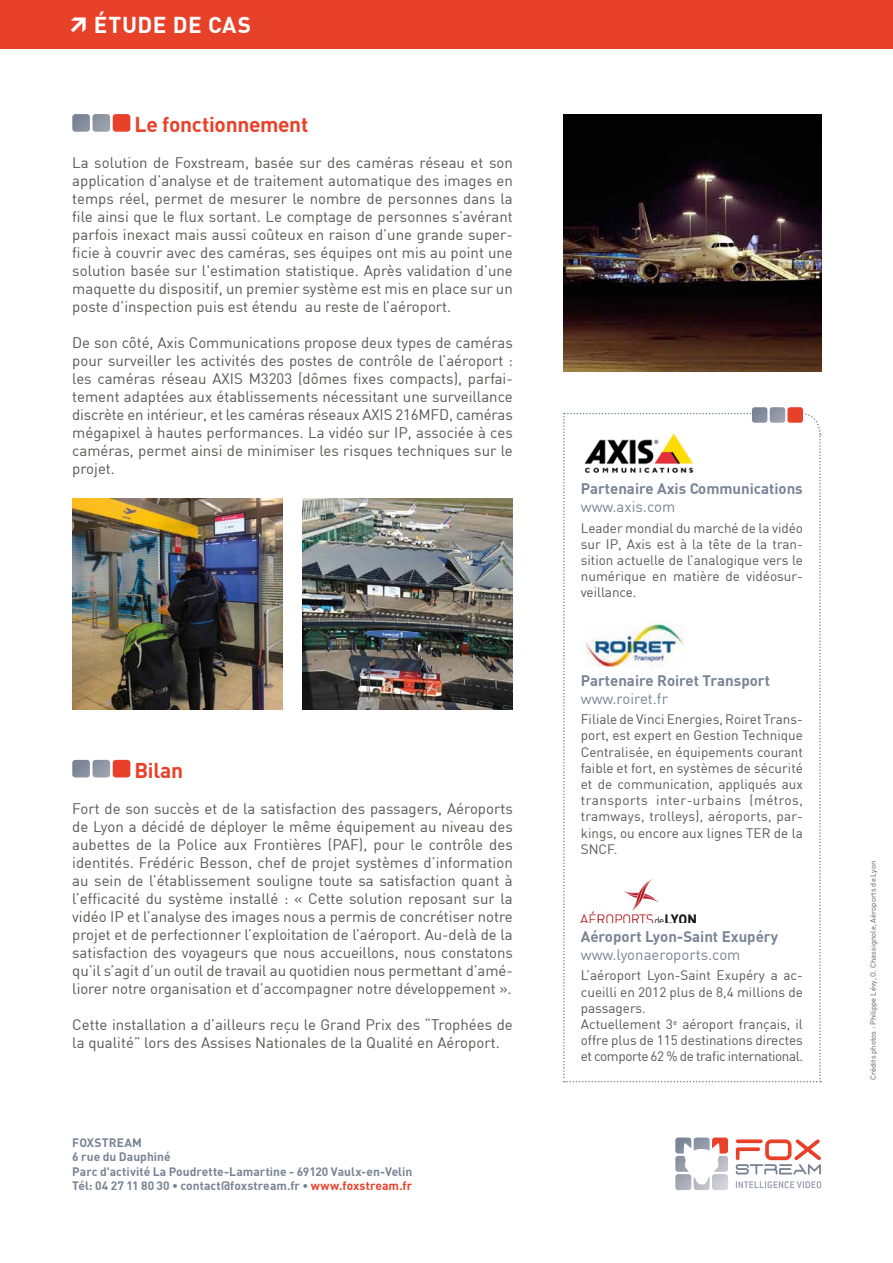
<style>
.page{position:relative;width:893px;height:1263px;background:#fff}
.page>*{position:absolute;margin:0;border:0;box-sizing:border-box;transform-origin:0 0}
.t1{font:700 22.5px "DIN";letter-spacing:.03em;color:#fff}
.t2{font:700 21px "DIN";letter-spacing:-.015em;color:#e8412a}
.t3{font:15px/18px "DIN";color:#575756;text-align:justify}
.t4{font:700 15px "DIN";color:#788494}
.t5{font:15px "DIN";color:#788494}
.t6{font:13.5px/16.2px "DIN";color:#575756;text-align:justify}
.t7{font:700 12px/14.4px "DIN";letter-spacing:.005em;color:#788494}
.t8{font:7.5px "DIN";letter-spacing:.015em;color:#575756}
.s1{color:#e8412a}
</style>
<div class="page">
<svg style="left:675px;top:1137px;width:53px;height:53px"></svg>
<svg style="left:736px;top:1181px;width:85px;height:7px"></svg>
<svg style="left:736px;top:1139px;width:85px;height:35px"></svg>
<svg style="left:72px;top:114px;width:38px;height:18px"></svg>
<div style="left:113px;top:114px;width:17px;height:18px;background:#e8412a;border-radius:3px"></div>
<svg style="left:72px;top:760px;width:38px;height:17px"></svg>
<div style="left:113px;top:760px;width:17px;height:17px;background:#e8412a;border-radius:3px"></div>
<div style="left:0;top:0;width:893px;height:48px;background:#e8412a"></div>
<svg style="left:563px;top:407px;width:258px;height:675px"></svg>
<div style="left:787px;top:407px;width:16px;height:16px;background:#e8412a;border-radius:3px"></div>
<img style="left:581px;top:431px;width:114px;height:44px">
<img style="left:581px;top:620px;width:105px;height:49px">
<img style="left:581px;top:880px;width:114px;height:43px">
<img style="left:564px;top:114px;width:257px;height:257px">
<img style="left:72px;top:498px;width:211px;height:211px">
<img style="left:302px;top:498px;width:211px;height:211px">
<h1 class="t1" style="left:94px;top:10px;width:159px">ÉTUDE DE CAS</h1>
<h2 class="t2" style="left:135px;top:110px;width:175px">Le fonctionnement</h2>
<p class="t3" style="left:72px;top:153px;width:442px">La solution de Foxstream, basée sur des caméras réseau et son application d’analyse et de traitement automatique des images en temps réel, permet de mesurer le nombre de personnes dans la file ainsi que le flux sortant. Le comptage de personnes s’avérant parfois inexact mais aussi coûteux en raison d’une grande super&shy;ficie à couvrir avec des caméras, ses équipes ont mis au point une solution basée sur l'estimation statistique. Après validation d’une maquette du dispositif, un premier système est mis en place sur un poste d’inspection puis est étendu au reste de l’aéroport.</p>
<p class="t3" style="left:72px;top:333px;width:442px">De son côté, Axis Communications propose deux types de caméras pour surveiller les activités des postes de contrôle de l’aéroport : les caméras réseau AXIS M3203 (dômes fixes compacts), parfai&shy;tement adaptées aux établissements nécessitant une surveillance discrète en intérieur, et les caméras réseaux AXIS 216MFD, caméras mégapixel à hautes performances. La vidéo sur IP, associée à ces caméras, permet ainsi de minimiser les risques techniques sur le projet.</p>
<h2 class="t2" style="left:135px;top:756px;width:50px">Bilan</h2>
<p class="t3" style="left:72px;top:799px;width:442px">Fort de son succès et de la satisfaction des passagers, Aéroports de Lyon a décidé de déployer le même équipement au niveau des aubettes de la Police aux Frontières (PAF), pour le contrôle des identités. Frédéric Besson, chef de projet systèmes d’information au sein de l’établissement souligne toute sa satisfaction quant à l’efficacité du système installé : « Cette solution reposant sur la vidéo IP et l’analyse des images nous a permis de concrétiser notre projet et de perfectionner l’exploitation de l’aéroport. Au-delà de la satisfaction des voyageurs que nous accueillons, nous constatons qu’il s’agit d’un outil de travail au quotidien nous permettant d’amé&shy;liorer notre organisation et d’accompagner notre développement ».</p>
<p class="t3" style="left:72px;top:1015px;width:442px">Cette installation a d’ailleurs reçu le Grand Prix des “Trophées de la qualité” lors des Assises Nationales de la Qualité en Aéroport.</p>
<p class="t7" style="left:72px;top:1135px;width:342px">FOXSTREAM<br>6 rue du Dauphiné<br>Parc d'activité La Poudrette-Lamartine - 69120 Vaulx-en-Velin Tél: 04 27 11 80 30 • contact@foxstream.fr • <span class="s1">www.foxstream.fr</span></p>
<p class="t4" style="left:581px;top:479px;width:223px">Partenaire Axis Communications</p>
<p class="t5" style="left:581px;top:497px;width:96px">www.axis.com</p>
<p class="t6" style="left:581px;top:519px;width:224px">Leader mondial du marché de la vidéo sur IP, Axis est à la tête de la tran&shy;sition actuelle de l’analogique vers le numérique en matière de vidéosur&shy;veillance.</p>
<p class="t4" style="left:581px;top:670px;width:191px">Partenaire Roiret Transport</p>
<p class="t5" style="left:581px;top:689px;width:89px">www.roiret.fr</p>
<p class="t6" style="left:581px;top:711px;width:224px">Filiale de Vinci Energies, Roiret Trans&shy;port, est expert en Gestion Technique Centralisée, en équipements courant faible et fort, en systèmes de sécurité et de communication, appliqués aux transports inter-urbains (métros, tramways, trolleys), aéroports, par&shy;kings, ou encore aux lignes TER de la SNCF.</p>
<p class="t4" style="left:581px;top:927px;width:199px">Aéroport Lyon-Saint Exupéry</p>
<p class="t5" style="left:581px;top:945px;width:161px">www.lyonaeroports.com</p>
<p class="t6" style="left:581px;top:967px;width:224px;text-align:left">L’aéroport Lyon-Saint Exupéry a ac&shy;cueilli en 2012 plus de 8,4 millions de passagers.<br>Actuellement 3<sup>e</sup> aéroport français, il offre plus de 115 destinations directes et comporte 62 % de trafic international.</p>
<p class="t8" style="left:869px;top:1080px;width:221px;rotate:-90deg">Crédits photos : Philippe Lévy, O. Chassignole, Aéroports de Lyon</p>
</div>
